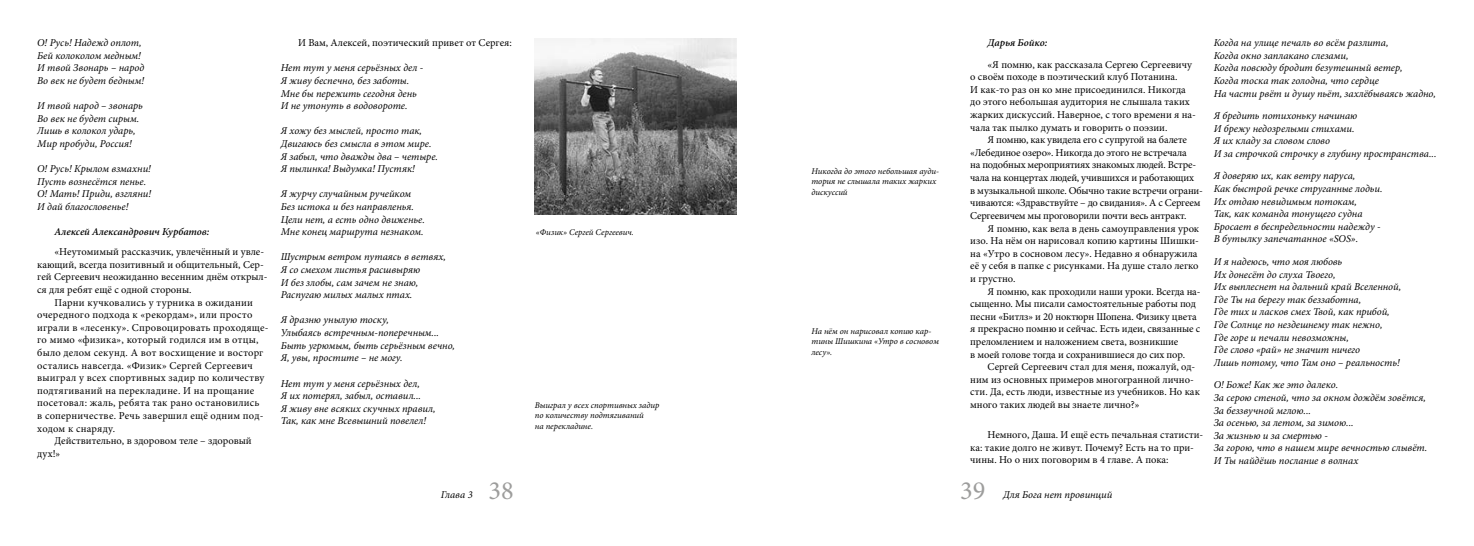
<style>
.page{position:relative;width:1474px;height:546px;background:#fff}
.page>*{position:absolute;margin:0;border:0;box-sizing:border-box;transform-origin:0 0}
.t1{font:26.25px "Minion Pro";color:#9d9d9c}
.t2{font:italic 10.5px/12.6px "Minion Pro";color:#000}
.t3{font:10.5px/12.6px "Minion Pro";color:#000}
.t4{font:10.5px "Minion Pro";letter-spacing:.02em;color:#000}
.t5{font:10.5px/12.6px "Minion Pro";letter-spacing:-.02em;color:#000}
.t6{font:italic 600 10.5px "Minion Cyr";color:#000}
.t7{font:10.5px "Minion Pro";letter-spacing:.025em;color:#000}
.t8{font:italic 8.75px/10.5px "Minion Pro";color:#000}
</style>
<div class="page">
<img style="left:535px;top:38px;width:201px;height:177px">
<p class="t2" style="left:37px;top:36px;width:109px">О! Русь! Надежд оплот,<br>Бей колоколом медным!<br>И твой Звонарь – народ<br>Во век не будет бедным!</p>
<p class="t2" style="left:37px;top:99px;width:107px">И твой народ – звонарь<br>Во век не будет сирым.<br>Лишь в колокол ударь,<br>Мир пробуди, Россия!</p>
<p class="t2" style="left:37px;top:162px;width:116px">О! Русь! Крылом взмахни!<br>Пусть вознесётся пенье.<br>О! Мать! Приди, взгляни!<br>И дай благословенье!</p>
<p class="t6" style="left:55px;top:225px;width:156px">Алексей Александрович Курбатов:</p>
<p class="t3" style="left:37px;top:245px;width:232px;text-indent:17px">«Неутомимый рассказчик, увлечённый и увле&shy;кающий, всегда позитивный и общительный, Сер&shy;гей Сергеевич неожиданно весенним днём открыл&shy;ся для ребят ещё с одной стороны.</p>
<p class="t4" style="left:55px;top:295px;width:200px">Парни кучковались у турника в ожидании</p>
<p class="t4" style="left:37px;top:308px;width:217px">очередного подхода к «рекордам», или просто</p>
<p class="t4" style="left:37px;top:320px;width:233px">играли в «лесенку». Спровоцировать проходяще-</p>
<p class="t4" style="left:37px;top:333px;width:223px">го мимо «физика», который годился им в отцы,</p>
<p class="t4" style="left:37px;top:345px;width:228px">было делом секунд. А вот восхищение и восторг</p>
<p class="t4" style="left:37px;top:358px;width:217px">остались навсегда. «Физик» Сергей Сергеевич</p>
<p class="t4" style="left:37px;top:371px;width:229px">выиграл у всех спортивных задир по количеству</p>
<p class="t4" style="left:37px;top:383px;width:218px">подтягиваний на перекладине. И на прощание</p>
<p class="t7" style="left:37px;top:396px;width:224px">посетовал: жаль, ребята так рано остановились</p>
<p class="t4" style="left:37px;top:408px;width:228px">в соперничестве. Речь завершил ещё одним под-</p>
<p class="t4" style="left:37px;top:421px;width:79px">ходом к снаряду.</p>
<p class="t3" style="left:55px;top:434px;width:199px">Действительно, в здоровом теле – здоровый</p>
<p class="t3" style="left:37px;top:447px;width:25px">дух!»</p>
<p class="t3" style="left:298px;top:36px;width:215px">И Вам, Алексей, поэтический привет от Сергея:</p>
<p class="t2" style="left:281px;top:62px;width:144px">Нет тут у меня серьёзных дел -<br>Я живу беспечно, без заботы.<br>Мне бы пережить сегодня день<br>И не утонуть в водовороте.</p>
<p class="t2" style="left:281px;top:125px;width:159px">Я хожу без мыслей, просто так,<br>Двигаюсь без смысла в этом мире.<br>Я забыл, что дважды два – четыре.<br>Я пылинка! Выдумка! Пустяк!</p>
<p class="t2" style="left:281px;top:188px;width:146px">Я журчу случайным ручейком<br>Без истока и без направленья.<br>Цели нет, а есть одно движенье.<br>Мне конец маршрута незнаком.</p>
<p class="t2" style="left:281px;top:251px;width:167px">Шустрым ветром путаясь в ветвях,<br>Я со смехом листья расшвыряю<br>И без злобы, сам зачем не знаю,<br>Распугаю милых малых птах.</p>
<p class="t2" style="left:281px;top:314px;width:176px">Я дразню унылую тоску,<br>Улыбаясь встречным-поперечным...<br>Быть угрюмым, быть серьёзным вечно,<br>Я, увы, простите – не могу.</p>
<p class="t2" style="left:281px;top:377px;width:156px">Нет тут у меня серьёзных дел,<br>Я их потерял, забыл, оставил...<br>Я живу вне всяких скучных правил,<br>Так, как мне Всевышний повелел!</p>
<p class="t8" style="left:536px;top:226px;width:99px">«Физик» Сергей Сергеевич.</p>
<p class="t8" style="left:535px;top:399px;width:126px">Выиграл у всех спортивных задир по количеству подтягиваний<br>на перекладине.</p>
<p class="t8" style="left:811px;top:166px;width:129px">Никогда до этого небольшая ауди&shy;тория не слышала таких жарких дискуссий</p>
<p class="t8" style="left:811px;top:326px;width:129px">На нём он нарисовал копию кар&shy;тины Шишкина «Утро в сосновом лесу».</p>
<p class="t6" style="left:987px;top:37px;width:61px">Дарья Бойко:</p>
<p class="t3" style="left:970px;top:58px;width:227px;text-indent:17px">«Я помню, как рассказала Сергею Сергеевичу о своём походе в поэтический клуб Потанина.<br>И как-то раз он ко мне присоединился. Никогда до этого небольшая аудитория не слышала таких жарких дискуссий. Наверное, с того времени я на&shy;чала так пылко думать и говорить о поэзии.</p>
<p class="t5" style="left:970px;top:134px;width:234px;text-indent:17px">Я помню, как увидела его с супругой на балете «Лебединое озеро». Никогда до этого не встречала<br>на подобных мероприятиях знакомых людей. Встре&shy;чала на концертах людей, учившихся и работающих<br>в музыкальной школе. Обычно такие встречи ограни&shy;чиваются: «Здравствуйте – до свидания». А с Сергеем Сергеевичем мы проговорили почти весь антракт.</p>
<p class="t3" style="left:970px;top:222px;width:230px;text-indent:17px">Я помню, как вела в день самоуправления урок изо. На нём он нарисовал копию картины Шишки&shy;на «Утро в сосновом лесу». Недавно я обнаружила её у себя в папке с рисунками. На душе стало легко и грустно.</p>
<p class="t3" style="left:970px;top:285px;width:232px;text-indent:17px">Я помню, как проходили наши уроки. Всегда на&shy;сыщенно. Мы писали самостоятельные работы под песни «Битлз» и 20 ноктюрн Шопена. Физику цвета я прекрасно помню и сейчас. Есть идеи, связанные с преломлением и наложением света, возникшие<br>в моей голове тогда и сохранившиеся до сих пор.</p>
<p class="t3" style="left:970px;top:360px;width:231px;text-indent:17px">Сергей Сергеевич стал для меня, пожалуй, од&shy;ним из основных примеров многогранной лично&shy;сти. Да, есть люди, известные из учебников. Но как много таких людей вы знаете лично?»</p>
<p class="t3" style="left:970px;top:428px;width:234px;text-indent:17px">Немного, Даша. И ещё есть печальная статисти&shy;ка: такие долго не живут. Почему? Есть на то при&shy;чины. Но о них поговорим в 4 главе. А пока:</p>
<h1 class="t1" style="left:488px;top:472px;width:27px">38</h1>
<h1 class="t1" style="left:960px;top:472px;width:27px">39</h1>
<p class="t2" style="left:440px;top:488px;width:33px">Глава 3</p>
<p class="t2" style="left:1003px;top:488px;width:111px">Для Бога нет провинций</p>
<p class="t2" style="left:1213px;top:36px;width:224px">Когда на улице печаль во всём разлита,<br>Когда окно заплакано слезами,<br>Когда повсюду бродит безутешный ветер,<br>Когда тоска так голодна, что сердце<br>На части рвёт и душу пьёт, захлёбываясь жадно,</p>
<p class="t2" style="left:1213px;top:109px;width:224px">Я бредить потихоньку начинаю<br>И брежу недозрелыми стихами.<br>Я их кладу за словом слово<br>И за строчкой строчку в глубину пространства...</p>
<p class="t2" style="left:1213px;top:170px;width:170px">Я доверяю их, как ветру паруса,<br>Как быстрой речке струганные лодьи.<br>Их отдаю невидимым потокам,<br>Так, как команда тонущего судна<br>Бросает в беспредельности надежду -<br>В бутылку запечатанное «SOS».</p>
<p class="t2" style="left:1213px;top:255px;width:189px">И я надеюсь, что моя любовь<br>Их донесёт до слуха Твоего,<br>Их выплеснет на дальний край Вселенной, Где Ты на берегу так беззаботна,<br>Где тих и ласков смех Твой, как прибой, Где Солнце по нездешнему так нежно,<br>Где горе и печали невозможны,<br>Где слово «рай» не значит ничего<br>Лишь потому, что Там оно – реальность!</p>
<p class="t2" style="left:1213px;top:378px;width:215px">О! Боже! Как же это далеко.<br>За серою стеной, что за окном дождём зовётся,<br>За беззвучной мглою...<br>За осенью, за летом, за зимою...<br>За жизнью и за смертью -<br>За горою, что в нашем мире вечностью слывёт.<br>И Ты найдёшь послание в волнах</p>
</div>
